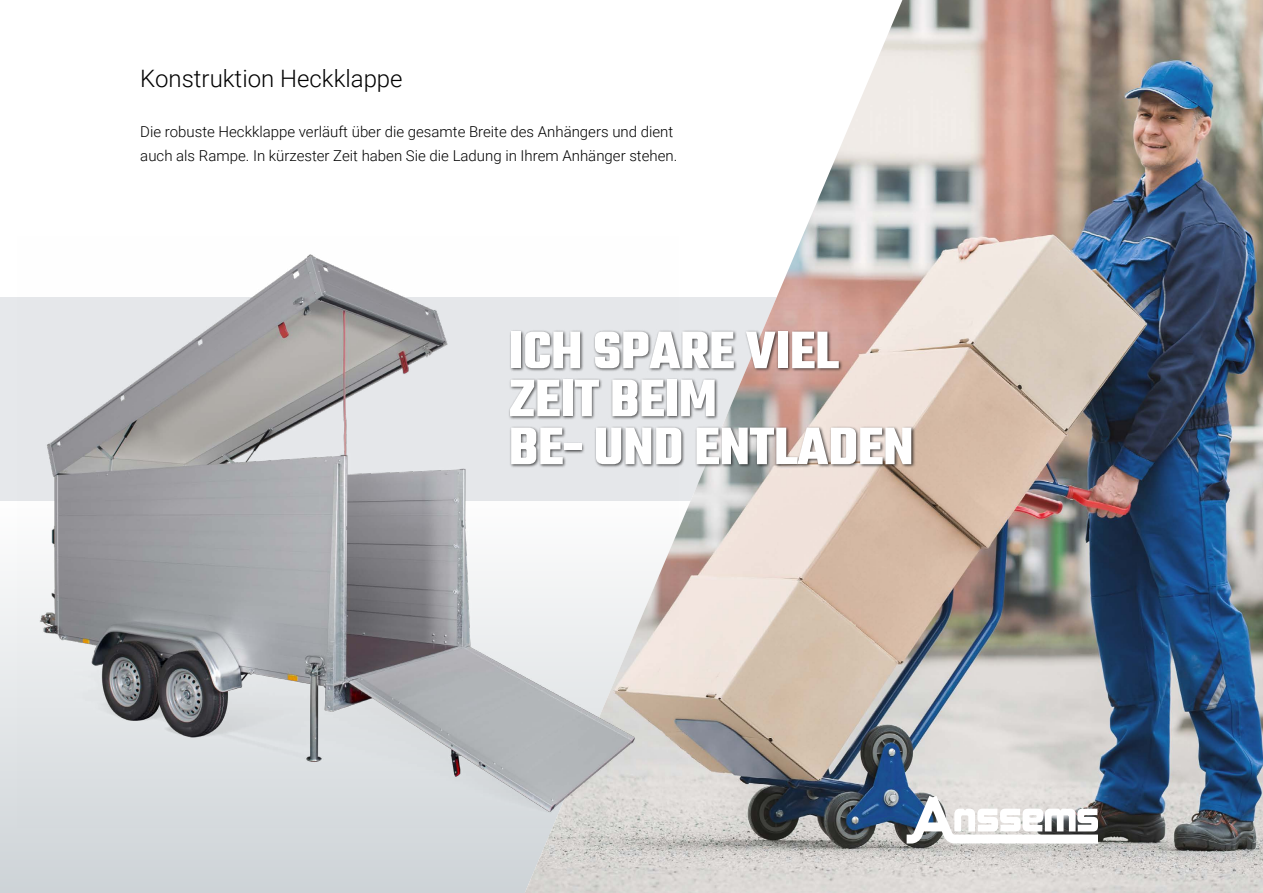
<style>
.page{position:relative;width:1263px;height:893px;background:#fff}
.page>*{position:absolute;margin:0;border:0;box-sizing:border-box;transform-origin:0 0}
.t1{font:700 57px/48px "Teko";letter-spacing:-.005em;color:#fff}
.t2{font:300 24px "Roboto";color:#000}
.t3{font:300 15px/24px "Roboto";color:#000}
</style>
<div class="page">
<div style="left:0;top:501px;width:1263px;height:392px;background:#ccd2d6"></div>
<img style="left:525px;top:0;width:738px;height:893px">
<svg style="left:907px;top:796px;width:191px;height:47px;background:#d5d7d9"></svg>
<img style="left:17px;top:236px;width:661px;height:591px">
<div style="left:509px;top:329px;width:407px;height:140px;background:#000;opacity:.7"></div>
<h2 class="t2" style="left:140px;top:62px;width:264px">Konstruktion Heckklappe</h2>
<p class="t3" style="left:140px;top:119px;width:538px">Die robuste Heckklappe verläuft über die gesamte Breite des Anhängers und dient auch als Rampe. In kürzester Zeit haben Sie die Ladung in Ihrem Anhänger stehen.</p>
<h1 class="t1" style="left:509px;top:330px;width:406px">ICH SPARE VIEL<br>ZEIT BEIM<br>BE- UND ENTLADEN</h1>
</div>
